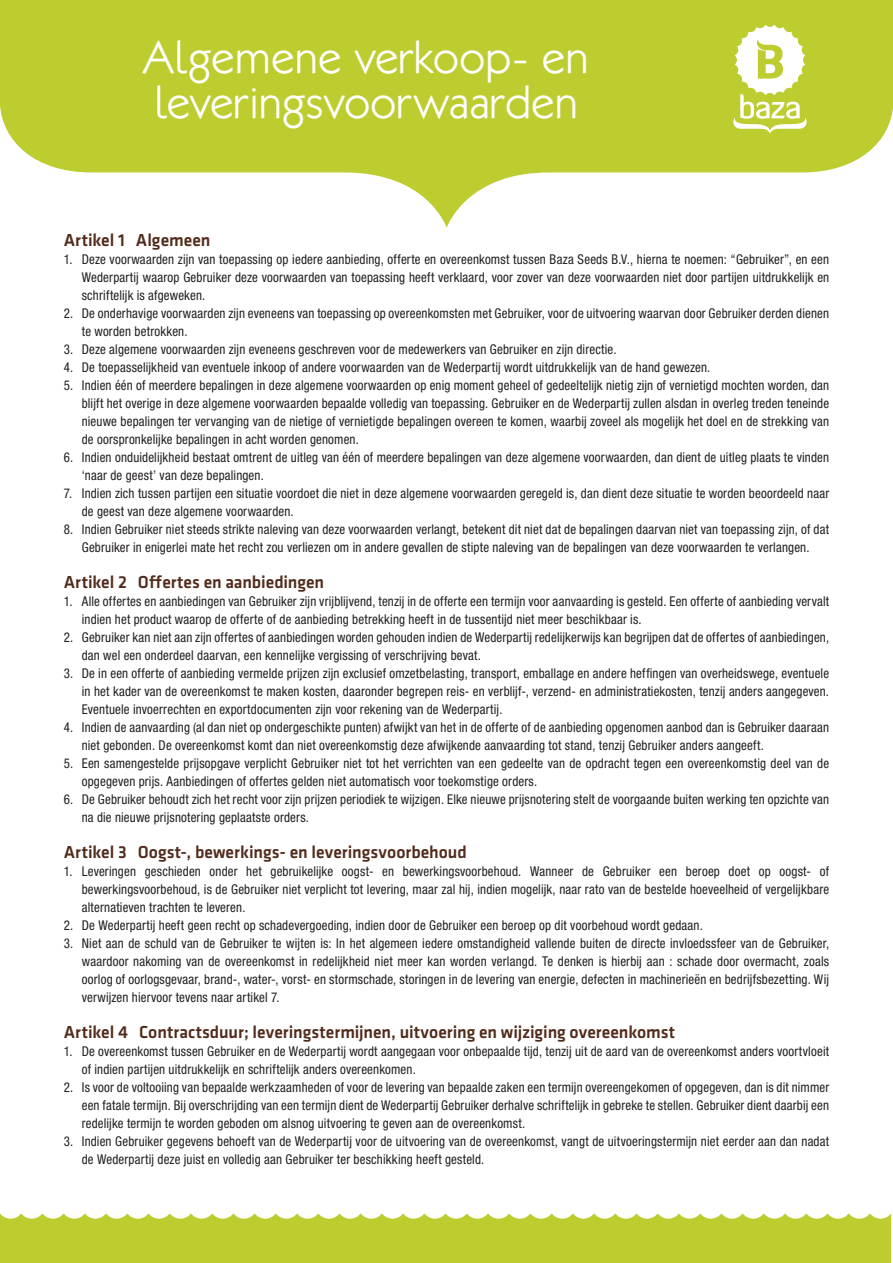
<style>
.page{position:relative;width:893px;height:1263px;background:#fff}
.page>*{position:absolute;margin:0;border:0;box-sizing:border-box;transform-origin:0 0}
.t1{font:300 46.2px/45px "Klill";letter-spacing:-.005em;color:#fff}
.t2{font:500 18px "Klavika";color:#512c1c}
.t3{font:condensed 13.5px/18px "Helvetica Neue LT Std";letter-spacing:.01em;color:#231f20;scale:.96 1}
</style>
<div class="page">
<svg style="left:0;top:1213px;width:891px;height:50px;background:#c2d03e"></svg>
<svg style="left:0;top:0;width:893px;height:228px;fill:#bdcc2e"></svg>
<svg style="left:731px;top:25px;width:77px;height:108px"></svg>
<h1 class="t1" style="left:142px;top:35px;width:448px">Algemene verkoop- en leveringsvoorwaarden</h1>
<p class="t2" style="left:64px;top:230px;width:148px">Artikel 1 Algemeen</p>
<p class="t3" style="left:82px;top:250px;width:780px;text-align:justify;text-indent:-18px">1. Deze voorwaarden zijn van toepassing op iedere aanbieding, offerte en overeenkomst tussen Baza Seeds B.V., hierna te noemen: “Gebruiker”, en een Wederpartij waarop Gebruiker deze voorwaarden van toepassing heeft verklaard, voor zover van deze voorwaarden niet door partijen uitdrukkelijk en schriftelijk is afgeweken.</p>
<p class="t3" style="left:82px;top:304px;width:780px;text-indent:-18px">2. De onderhavige voorwaarden zijn eveneens van toepassing op overeenkomsten met Gebruiker, voor de uitvoering waarvan door Gebruiker derden dienen te worden betrokken.</p>
<p class="t3" style="left:64px;top:340px;width:577px">3. Deze algemene voorwaarden zijn eveneens geschreven voor de medewerkers van Gebruiker en zijn directie.</p>
<p class="t3" style="left:64px;top:358px;width:675px">4. De toepasselijkheid van eventuele inkoop of andere voorwaarden van de Wederpartij wordt uitdrukkelijk van de hand gewezen.</p>
<p class="t3" style="left:82px;top:376px;width:780px;text-align:justify;text-indent:-18px">5. Indien één of meerdere bepalingen in deze algemene voorwaarden op enig moment geheel of gedeeltelijk nietig zijn of vernietigd mochten worden, dan blijft het overige in deze algemene voorwaarden bepaalde volledig van toepassing. Gebruiker en de Wederpartij zullen alsdan in overleg treden teneinde nieuwe bepalingen ter vervanging van de nietige of vernietigde bepalingen overeen te komen, waarbij zoveel als mogelijk het doel en de strekking van de oorspronkelijke bepalingen in acht worden genomen.</p>
<p class="t3" style="left:82px;top:448px;width:780px;text-indent:-18px">6. Indien onduidelijkheid bestaat omtrent de uitleg van één of meerdere bepalingen van deze algemene voorwaarden, dan dient de uitleg plaats te vinden ‘naar de geest’ van deze bepalingen.</p>
<p class="t3" style="left:82px;top:484px;width:780px;text-indent:-18px">7. Indien zich tussen partijen een situatie voordoet die niet in deze algemene voorwaarden geregeld is, dan dient deze situatie te worden beoordeeld naar de geest van deze algemene voorwaarden.</p>
<p class="t3" style="left:64px;top:520px;width:799px;text-align:center">8. Indien Gebruiker niet steeds strikte naleving van deze voorwaarden verlangt, betekent dit niet dat de bepalingen daarvan niet van toepassing zijn, of dat<br>Gebruiker in enigerlei mate het recht zou verliezen om in andere gevallen de stipte naleving van de bepalingen van deze voorwaarden te verlangen.</p>
<p class="t2" style="left:64px;top:572px;width:262px">Artikel 2 Offertes en aanbiedingen</p>
<p class="t3" style="left:82px;top:592px;width:780px;text-indent:-18px">1. Alle offertes en aanbiedingen van Gebruiker zijn vrijblijvend, tenzij in de offerte een termijn voor aanvaarding is gesteld. Een offerte of aanbieding vervalt indien het product waarop de offerte of de aanbieding betrekking heeft in de tussentijd niet meer beschikbaar is.</p>
<p class="t3" style="left:82px;top:628px;width:780px;text-indent:-18px">2. Gebruiker kan niet aan zijn offertes of aanbiedingen worden gehouden indien de Wederpartij redelijkerwijs kan begrijpen dat de offertes of aanbiedingen, dan wel een onderdeel daarvan, een kennelijke vergissing of verschrijving bevat.</p>
<p class="t3" style="left:82px;top:664px;width:780px;text-align:justify;text-indent:-18px">3. De in een offerte of aanbieding vermelde prijzen zijn exclusief omzetbelasting, transport, emballage en andere heffingen van overheidswege, eventuele in het kader van de overeenkomst te maken kosten, daaronder begrepen reis- en verblijf-, verzend- en administratiekosten, tenzij anders aangegeven.<br>Eventuele invoerrechten en exportdocumenten zijn voor rekening van de Wederpartij.</p>
<p class="t3" style="left:82px;top:718px;width:780px;text-indent:-18px">4. Indien de aanvaarding (al dan niet op ondergeschikte punten) afwijkt van het in de offerte of de aanbieding opgenomen aanbod dan is Gebruiker daaraan niet gebonden. De overeenkomst komt dan niet overeenkomstig deze afwijkende aanvaarding tot stand, tenzij Gebruiker anders aangeeft.</p>
<p class="t3" style="left:82px;top:754px;width:780px;text-indent:-18px">5. Een samengestelde prijsopgave verplicht Gebruiker niet tot het verrichten van een gedeelte van de opdracht tegen een overeenkomstig deel van de opgegeven prijs. Aanbiedingen of offertes gelden niet automatisch voor toekomstige orders.</p>
<p class="t3" style="left:82px;top:790px;width:780px;text-indent:-18px">6. De Gebruiker behoudt zich het recht voor zijn prijzen periodiek te wijzigen. Elke nieuwe prijsnotering stelt de voorgaande buiten werking ten opzichte van na die nieuwe prijsnotering geplaatste orders.</p>
<p class="t2" style="left:64px;top:842px;width:405px">Artikel 3 Oogst-, bewerkings- en leveringsvoorbehoud</p>
<p class="t3" style="left:82px;top:862px;width:780px;text-align:justify;text-indent:-18px">1. Leveringen geschieden onder het gebruikelijke oogst- en bewerkingsvoorbehoud. Wanneer de Gebruiker een beroep doet op oogst- of bewerkingsvoorbehoud, is de Gebruiker niet verplicht tot levering, maar zal hij, indien mogelijk, naar rato van de bestelde hoeveelheid of vergelijkbare alternatieven trachten te leveren.</p>
<p class="t3" style="left:64px;top:916px;width:667px">2. De Wederpartij heeft geen recht op schadevergoeding, indien door de Gebruiker een beroep op dit voorbehoud wordt gedaan.</p>
<p class="t3" style="left:82px;top:934px;width:780px;text-align:justify;text-indent:-18px">3. Niet aan de schuld van de Gebruiker te wijten is: In het algemeen iedere omstandigheid vallende buiten de directe invloedssfeer van de Gebruiker, waardoor nakoming van de overeenkomst in redelijkheid niet meer kan worden verlangd. Te denken is hierbij aan : schade door overmacht, zoals oorlog of oorlogsgevaar, brand-, water-, vorst- en stormschade, storingen in de levering van energie, defecten in machinerieën en bedrijfsbezetting. Wij verwijzen hiervoor tevens naar artikel 7.</p>
<p class="t2" style="left:64px;top:1022px;width:613px">Artikel 4 Contractsduur; leveringstermijnen, uitvoering en wijziging overeenkomst</p>
<p class="t3" style="left:82px;top:1042px;width:780px;text-indent:-18px">1. De overeenkomst tussen Gebruiker en de Wederpartij wordt aangegaan voor onbepaalde tijd, tenzij uit de aard van de overeenkomst anders voortvloeit of indien partijen uitdrukkelijk en schriftelijk anders overeenkomen.</p>
<p class="t3" style="left:82px;top:1078px;width:780px;text-align:justify;text-indent:-18px">2. Is voor de voltooiing van bepaalde werkzaamheden of voor de levering van bepaalde zaken een termijn overeengekomen of opgegeven, dan is dit nimmer een fatale termijn. Bij overschrijding van een termijn dient de Wederpartij Gebruiker derhalve schriftelijk in gebreke te stellen. Gebruiker dient daarbij een redelijke termijn te worden geboden om alsnog uitvoering te geven aan de overeenkomst.</p>
<p class="t3" style="left:82px;top:1132px;width:780px;text-indent:-18px">3. Indien Gebruiker gegevens behoeft van de Wederpartij voor de uitvoering van de overeenkomst, vangt de uitvoeringstermijn niet eerder aan dan nadat de Wederpartij deze juist en volledig aan Gebruiker ter beschikking heeft gesteld.</p>
</div>
